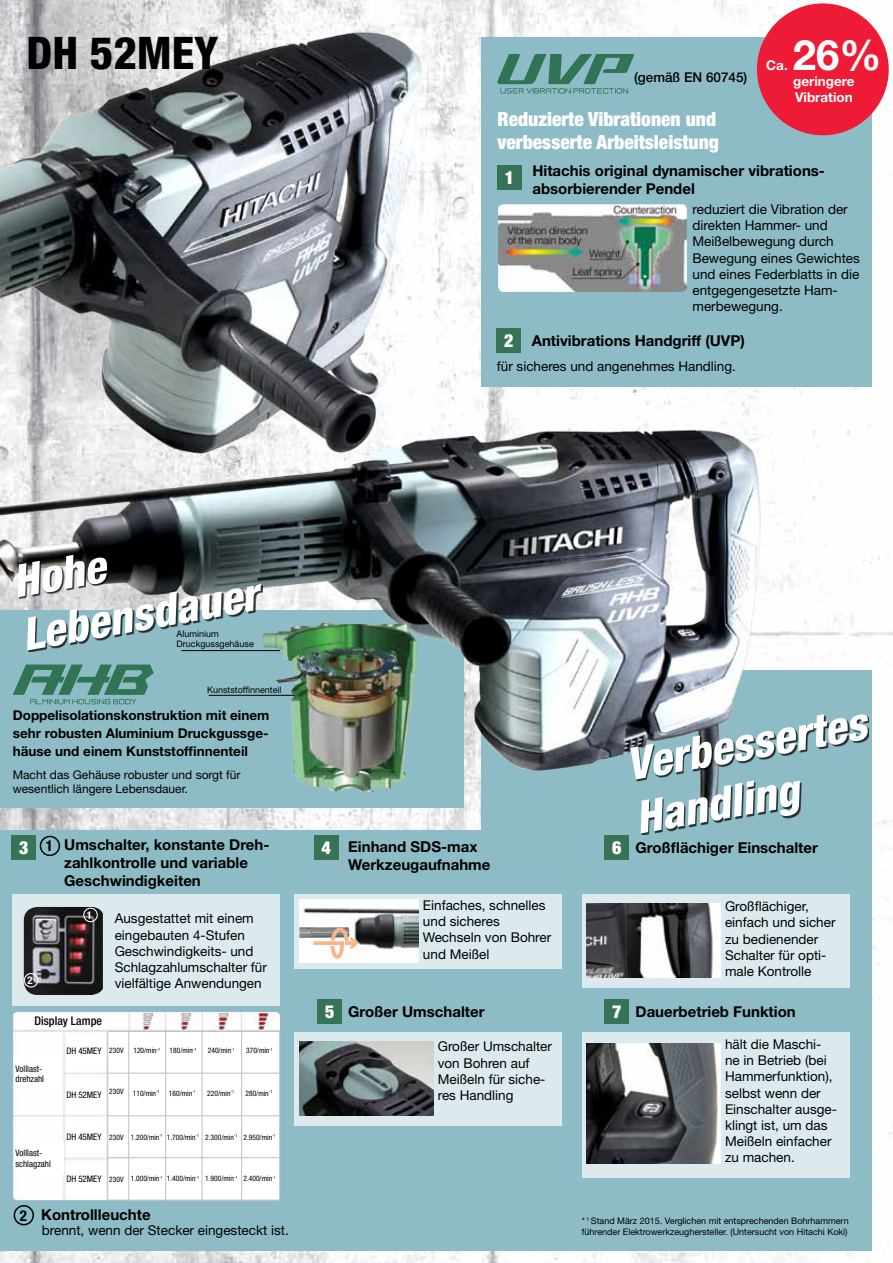
<style>
.page{position:relative;width:893px;height:1263px;background:#fff}
.page>*{position:absolute;margin:0;border:0;box-sizing:border-box;transform-origin:0 0}
.t1{font:italic 800 condensed 45px/54px "Helvetica Neue LT Std";color:#fff}
.t2{font:800 condensed 45px "Helvetica Neue LT Std";color:#000}
.t3{font:700 42px "Helvetica Neue LT Std";color:#fff}
.t4{font:900 condensed 19.5px/23.4px "Helvetica Neue LT Std";color:#fff}
.t5{font:900 condensed 18px "Helvetica Neue LT Std";color:#fff}
.t6{font:700 15px/18px "Helvetica Neue LT Std";color:#000}
.t7{font:700 condensed 15px "Helvetica Neue LT Std";color:#000}
.t8{font:13.5px/16.2px "Helvetica Neue LT Std";color:#000}
.t9{font:700 13.5px/18px "Helvetica Neue LT Std";color:#000;text-align:justify}
.t10{font:700 13.5px/16.2px "Helvetica Neue LT Std";color:#fff}
.t11{font:500 13.5px "Helvetica Neue LT Std";color:#000}
.t12{font:12px/14.4px "Helvetica Neue LT Std";color:#000}
.t13{font:500 condensed 12px "Helvetica Neue LT Std";color:#000}
.t14{font:700 condensed 10.8px "Helvetica Neue LT Std";color:#fff}
.t15{font:9px/10.8px "Helvetica Neue LT Std";color:#000}
.t16{font:condensed 9px/10.8px "Helvetica Neue LT Std";color:#000}
.t17{font:condensed 7.5px "Helvetica Neue LT Std";color:#000}
.s1{font-weight:900;font-stretch:condensed;font-size:18px;color:#fff}
.s2{font-stretch:condensed}
</style>
<div class="page">
<img style="left:0;top:0;width:893px;height:1263px">
<div style="left:481px;top:37px;width:391px;height:350px;background:#8dbcc6"></div>
<div style="left:0;top:830px;width:872px;height:420px;background:#8dbcc6"></div>
<div style="left:481px;top:670px;width:391px;height:166px;background:#8dbcc6"></div>
<div style="left:757px;top:3px;width:132px;height:132px;background:#ed1b35;border-radius:50%"></div>
<img style="left:0;top:26px;width:776px;height:795px">
<img style="left:263px;top:623px;width:154px;height:169px">
<hr style="left:181px;top:650px;width:99px;height:1px;background:#000">
<hr style="left:209px;top:695px;width:86px;height:1px;background:#000">
<svg style="left:13px;top:664px;width:141px;height:40px;background:#5d978c"></svg>
<div style="left:13px;top:894px;width:267px;height:111px;background:#dceaed"></div>
<img style="left:24px;top:907px;width:79px;height:88px">
<div style="left:12px;top:836px;width:24px;height:24px;background:#377356"></div>
<div style="left:314px;top:836px;width:24px;height:24px;background:#377356"></div>
<div style="left:295px;top:894px;width:267px;height:74px;background:#dceaed"></div>
<img style="left:299px;top:900px;width:119px;height:62px">
<img style="left:299px;top:927px;width:14px;height:11px">
<svg style="left:313px;top:927px;width:45px;height:32px"></svg>
<div style="left:318px;top:1000px;width:24px;height:24px;background:#377356"></div>
<div style="left:295px;top:1032px;width:267px;height:93px;background:#dceaed"></div>
<img style="left:299px;top:1042px;width:134px;height:74px">
<div style="left:605px;top:836px;width:24px;height:24px;background:#377356"></div>
<div style="left:582px;top:894px;width:267px;height:93px;background:#dceaed"></div>
<img style="left:587px;top:904px;width:133px;height:74px">
<div style="left:605px;top:1000px;width:24px;height:24px;background:#377356"></div>
<div style="left:582px;top:1032px;width:267px;height:146px;background:#dceaed"></div>
<img style="left:587px;top:1043px;width:133px;height:120px">
<div style="left:19px;top:556px;width:243px;height:96px;background:#000;opacity:.75"></div>
<div style="left:631px;top:716px;width:238px;height:119px;background:#000;opacity:.75"></div>
<div style="left:497px;top:166px;width:25px;height:24px;background:#377356"></div>
<img style="left:498px;top:204px;width:189px;height:88px">
<div style="left:497px;top:329px;width:24px;height:24px;background:#377356"></div>
<img style="left:13px;top:1012px;width:267px;height:188px">
<div style="left:37px;top:1017px;width:65px;height:11px;background:#fff"></div>
<div style="left:66px;top:1036px;width:40px;height:29px;background:#fff"></div>
<div style="left:66px;top:1080px;width:40px;height:29px;background:#fff"></div>
<div style="left:66px;top:1122px;width:40px;height:29px;background:#fff"></div>
<div style="left:66px;top:1164px;width:40px;height:29px;background:#fff"></div>
<div style="left:16px;top:1057px;width:43px;height:33px;background:#fff"></div>
<div style="left:16px;top:1142px;width:48px;height:32px;background:#fff"></div>
<svg style="left:108px;top:1031px;width:172px;height:170px;background:#fbfbfb"></svg>
<hr style="left:129px;top:1200px;width:37px;height:1px;background:#bcbec0">
<hr style="left:166px;top:1200px;width:36px;height:1px;background:#bcbec0">
<hr style="left:202px;top:1200px;width:40px;height:1px;background:#bcbec0">
<hr style="left:242px;top:1200px;width:38px;height:1px;background:#bcbec0">
<div style="left:109px;top:1036px;width:16px;height:29px;background:#fff"></div>
<div style="left:109px;top:1077px;width:16px;height:29px;background:#fff"></div>
<div style="left:109px;top:1122px;width:16px;height:29px;background:#fff"></div>
<div style="left:109px;top:1165px;width:16px;height:29px;background:#fff"></div>
<div style="left:40px;top:836px;width:20px;height:20px;border:2px solid #000;border-radius:50%"></div>
<div style="left:83px;top:908px;width:15px;height:14px;border:1px solid #fff;border-radius:50%"></div>
<div style="left:24px;top:973px;width:14px;height:14px;border:1px solid #fff;border-radius:50%"></div>
<div style="left:14px;top:1205px;width:20px;height:20px;border:2px solid #000;border-radius:50%"></div>
<h1 class="t2" style="left:27px;top:25px;width:193px">DH 52MEY</h1>
<h1 class="t1" style="left:8px;top:555px;width:241px;rotate:-10deg">Hohe<br>Lebensdauer</h1>
<p class="t15" style="left:177px;top:628px;width:79px">Aluminium<br>Druckgussgehäuse</p>
<p class="t15" style="left:207px;top:684px;width:76px">Kunststoffinnenteil</p>
<p class="t9" style="left:13px;top:706px;width:258px">Doppelisolationskonstruktion mit einem sehr robusten Aluminium Druckgussge&shy;häuse und einem Kunststoffinnenteil</p>
<p class="t12" style="left:13px;top:767px;width:229px">Macht das Gehäuse robuster und sorgt für wesentlich längere Lebensdauer.</p>
<p class="t11" style="left:634px;top:69px;width:115px">(gemäß EN 60745)</p>
<h2 class="t3" style="left:793px;top:29px;width:90px">26%</h2>
<p class="t10" style="left:793px;top:73px;width:63px">geringere<br>Vibration</p>
<p class="t10" style="left:766px;top:57px;width:23px">Ca.</p>
<h3 class="t4" style="left:497px;top:107px;width:223px">Reduzierte Vibrationen und verbesserte Arbeitsleistung</h3>
<h3 class="t5" style="left:505px;top:167px;width:11px">1</h3>
<p class="t6" style="left:532px;top:161px;width:294px">Hitachis original dynamischer vibrations&shy;absorbierender Pendel</p>
<p class="t8" style="left:692px;top:201px;width:169px">reduziert die Vibration der direkten Hammer- und<br>Meißelbewegung durch<br>Bewegung eines Gewichtes und eines Federblatts in die entgegengesetzte Ham&shy;merbewegung.</p>
<p class="t6" style="left:504px;top:332px;width:242px"><span class="s1">2</span> Antivibrations Handgriff (UVP)</p>
<p class="t8" style="left:497px;top:358px;width:241px">für sicheres und angenehmes Handling.</p>
<h1 class="t1" style="left:621px;top:738px;width:245px;rotate:-10deg">Verbessertes<br>Handling</h1>
<p class="t6" style="left:64px;top:835px;width:207px">Umschalter, konstante Dreh&shy;zahlkontrolle und variable<br>Geschwindigkeiten</p>
<p class="t8" style="left:115px;top:910px;width:154px">Ausgestattet mit einem eingebauten 4-Stufen<br>Geschwindigkeits- und<br>Schlagzahlumschalter für vielfältige Anwendungen</p>
<p class="t7" style="left:46px;top:837px;width:9px">1</p>
<h3 class="t5" style="left:19px;top:836px;width:11px">3</h3>
<p class="t6" style="left:348px;top:838px;width:144px;text-indent:-27px"><span class="s1">4</span> Einhand SDS-max<br>Werkzeugaufnahme</p>
<p class="t8" style="left:423px;top:897px;width:130px">Einfaches, schnelles und sicheres<br>Wechseln von Bohrer und Meißel</p>
<p class="t14" style="left:87px;top:908px;width:7px">1</p>
<p class="t14" style="left:28px;top:974px;width:7px">2</p>
<p class="t13" style="left:35px;top:1014px;width:69px">Display Lampe</p>
<p class="t16" style="left:66px;top:1045px;width:37px">DH 45MEY</p>
<p class="t16" style="left:66px;top:1089px;width:37px">DH 52MEY</p>
<p class="t16" style="left:66px;top:1131px;width:37px">DH 45MEY</p>
<p class="t16" style="left:66px;top:1173px;width:37px">DH 52MEY</p>
<p class="t17" style="left:133px;top:1046px;width:65px">120/min<sup>-1</sup> 180/min<sup>-1</sup></p>
<p class="t17" style="left:208px;top:1046px;width:28px">240/min<sup>-1</sup></p>
<p class="t17" style="left:246px;top:1046px;width:28px">370/min<sup>-1</sup></p>
<p class="t17" style="left:133px;top:1089px;width:65px">110/min<sup>-1</sup> 160/min<sup>-1</sup></p>
<p class="t17" style="left:207px;top:1089px;width:28px">220/min<sup>-1</sup></p>
<p class="t17" style="left:245px;top:1089px;width:28px">280/min<sup>-1</sup></p>
<p class="t17" style="left:131px;top:1132px;width:147px">1.200/min<sup>-1</sup> 1.700/min<sup>-1</sup> 2.300/min<sup>-1</sup> 2.950/min<sup>-1</sup></p>
<p class="t17" style="left:131px;top:1174px;width:147px">1.000/min<sup>-1</sup> 1.400/min<sup>-1</sup> 1.900/min<sup>-1</sup> 2.400/min<sup>-1</sup></p>
<p class="t17" style="left:109px;top:1046px;width:16px">230V</p>
<p class="t17" style="left:109px;top:1087px;width:16px">230V</p>
<p class="t17" style="left:109px;top:1132px;width:16px">230V</p>
<p class="t17" style="left:109px;top:1175px;width:16px">230V</p>
<p class="t16" style="left:16px;top:1063px;width:30px">Volllast&shy;drehzahl</p>
<p class="t16" style="left:16px;top:1147px;width:37px">Volllast&shy;schlagzahl</p>
<p class="t6" style="left:20px;top:1205px;width:132px"><span class="s2">2</span> Kontrollleuchte</p>
<p class="t8" style="left:42px;top:1222px;width:249px">brennt, wenn der Stecker eingesteckt ist.</p>
<p class="t6" style="left:325px;top:1002px;width:161px"><span class="s1">5</span> Großer Umschalter</p>
<p class="t8" style="left:438px;top:1038px;width:116px">Großer Umschalter von Bohren auf<br>Meißeln für siche&shy;res Handling</p>
<p class="t6" style="left:612px;top:838px;width:207px"><span class="s1">6</span> Großflächiger Einschalter</p>
<p class="t8" style="left:725px;top:898px;width:112px">Großflächiger, einfach und sicher zu bedienender<br>Schalter für opti&shy;male Kontrolle</p>
<p class="t6" style="left:612px;top:1002px;width:185px"><span class="s1">7</span> Dauerbetrieb Funktion</p>
<p class="t8" style="left:725px;top:1036px;width:114px">hält die Maschi&shy;ne in Betrieb (bei<br>Hammerfunktion), selbst wenn der<br>Einschalter ausge&shy;klingt ist, um das<br>Meißeln einfacher zu machen.</p>
<p class="t15" style="left:582px;top:1216px;width:268px">* <sup>1</sup> Stand März 2015. Verglichen mit entsprechenden Bohrhammern führender Elektrowerkzeughersteller. (Untersucht von Hitachi Koki)</p>
</div>
